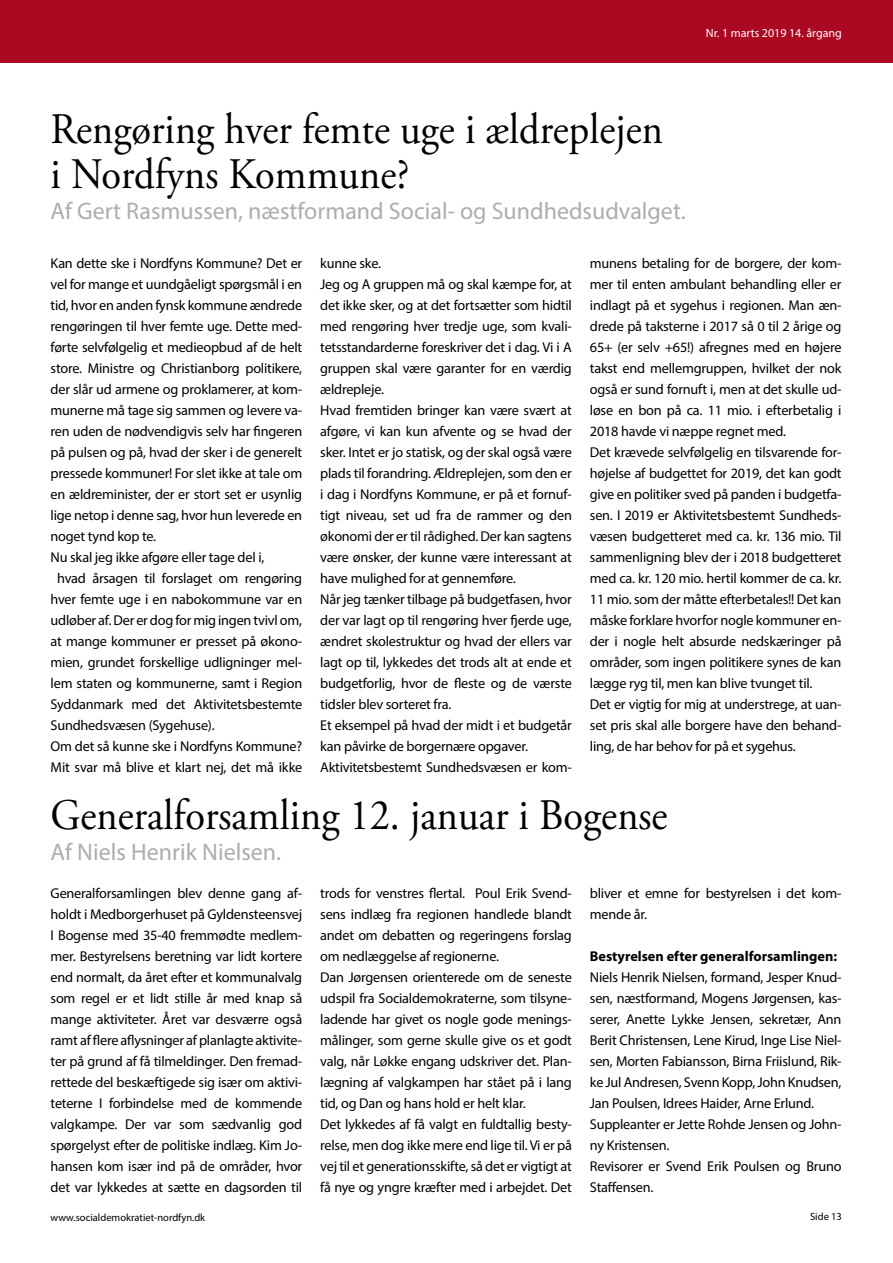
<style>
.page{position:relative;width:893px;height:1263px;background:#fff}
.page>*{position:absolute;margin:0;border:0;box-sizing:border-box;transform-origin:0 0}
.t1{font:43.5px/45px "Adobe Garamond Pro";color:#000;scale:.93 1}
.t2{font:24px "Myriad Pro";color:#acadb0}
.t3{font:14.25px/21px "Myriad Pro";letter-spacing:-.015em;color:#000}
.t4{font:700 14.25px "Myriad Pro";color:#000}
.t5{font:12px "Myriad Pro";color:#fff}
.t6{font:10.5px "Myriad Pro";color:#000}
</style>
<div class="page">
<div style="left:0;top:0;width:893px;height:62px;background:#ab0822"></div>
<p class="t5" style="left:706px;top:26px;width:138px">Nr. 1 marts 2019 14. årgang</p>
<h1 class="t1" style="left:51px;top:108px;width:660px">Rengøring hver femte uge i ældreplejen i Nordfyns Kommune?</h1>
<h2 class="t2" style="left:51px;top:196px;width:637px">Af Gert Rasmussen, næstformand Social- og Sundhedsudvalget.</h2>
<p class="t3" style="left:51px;top:252px;width:253px">Kan dette ske i Nordfyns Kommune? Det er</p>
<p class="t3" style="left:51px;top:273px;width:253px">vel for mange et uundgåeligt spørgsmål i en</p>
<p class="t3" style="left:51px;top:294px;width:253px">tid, hvor en anden fynsk kommune ændrede</p>
<p class="t3" style="left:51px;top:315px;width:253px">rengøringen til hver femte uge. Dette med-</p>
<p class="t3" style="left:51px;top:336px;width:253px">førte selvfølgelig et medieopbud af de helt</p>
<p class="t3" style="left:51px;top:357px;width:253px">store. Ministre og Christianborg politikere,</p>
<p class="t3" style="left:51px;top:378px;width:253px">der slår ud armene og proklamerer, at kom-</p>
<p class="t3" style="left:51px;top:399px;width:253px">munerne må tage sig sammen og levere va-</p>
<p class="t3" style="left:51px;top:420px;width:253px">ren uden de nødvendigvis selv har fingeren</p>
<p class="t3" style="left:51px;top:441px;width:253px">på pulsen og på, hvad der sker i de generelt</p>
<p class="t3" style="left:51px;top:462px;width:253px">pressede kommuner! For slet ikke at tale om</p>
<p class="t3" style="left:51px;top:483px;width:253px">en ældreminister, der er stort set er usynlig</p>
<p class="t3" style="left:51px;top:504px;width:253px">lige netop i denne sag, hvor hun leverede en</p>
<p class="t3" style="left:51px;top:525px;width:107px">noget tynd kop te.</p>
<p class="t3" style="left:51px;top:546px;width:215px">Nu skal jeg ikke afgøre eller tage del i,</p>
<p class="t3" style="left:57px;top:567px;width:247px">hvad årsagen til forslaget om rengøring</p>
<p class="t3" style="left:51px;top:588px;width:253px">hver femte uge i en nabokommune var en</p>
<p class="t3" style="left:51px;top:609px;width:253px">udløber af. Der er dog for mig ingen tvivl om,</p>
<p class="t3" style="left:51px;top:630px;width:253px">at mange kommuner er presset på økono-</p>
<p class="t3" style="left:51px;top:651px;width:253px">mien, grundet forskellige udligninger mel-</p>
<p class="t3" style="left:51px;top:672px;width:253px">lem staten og kommunerne, samt i Region</p>
<p class="t3" style="left:51px;top:693px;width:253px">Syddanmark med det Aktivitetsbestemte</p>
<p class="t3" style="left:51px;top:714px;width:166px">Sundhedsvæsen (Sygehuse).</p>
<p class="t3" style="left:51px;top:735px;width:253px">Om det så kunne ske i Nordfyns Kommune?</p>
<p class="t3" style="left:51px;top:756px;width:253px">Mit svar må blive et klart nej, det må ikke</p>
<p class="t3" style="left:320px;top:252px;width:253px">kunne ske.<br>Jeg og A gruppen må og skal kæmpe for, at det ikke sker, og at det fortsætter som hidtil med rengøring hver tredje uge, som kvali&shy;tetsstandarderne foreskriver det i dag. Vi i A gruppen skal være garanter for en værdig ældrepleje.<br>Hvad fremtiden bringer kan være svært at afgøre, vi kan kun afvente og se hvad der sker. Intet er jo statisk, og der skal også være plads til forandring. Ældreplejen, som den er i dag i Nordfyns Kommune, er på et fornuf&shy;tigt niveau, set ud fra de rammer og den økonomi der er til rådighed. Der kan sagtens være ønsker, der kunne være interessant at have mulighed for at gennemføre.<br>Når jeg tænker tilbage på budgetfasen, hvor der var lagt op til rengøring hver fjerde uge, ændret skolestruktur og hvad der ellers var lagt op til, lykkedes det trods alt at ende et budgetforlig, hvor de fleste og de værste tidsler blev sorteret fra.<br>Et eksempel på hvad der midt i et budgetår kan påvirke de borgernære opgaver.<br>Aktivitetsbestemt Sundhedsvæsen er kom-</p>
<p class="t3" style="left:590px;top:253px;width:253px">munens betaling for de borgere, der kom&shy;mer til enten ambulant behandling eller er indlagt på et sygehus i regionen. Man æn&shy;drede på taksterne i 2017 så 0 til 2 årige og 65+ (er selv +65!) afregnes med en højere takst end mellemgruppen, hvilket der nok også er sund fornuft i, men at det skulle ud&shy;løse en bon på ca. 11 mio. i efterbetalig i 2018 havde vi næppe regnet med.<br>Det krævede selvfølgelig en tilsvarende for&shy;højelse af budgettet for 2019, det kan godt give en politiker sved på panden i budgetfa&shy;sen. I 2019 er Aktivitetsbestemt Sundheds&shy;væsen budgetteret med ca. kr. 136 mio. Til sammenligning blev der i 2018 budgetteret med ca. kr. 120 mio. hertil kommer de ca. kr.<br>11 mio. som der måtte efterbetales!! Det kan måske forklare hvorfor nogle kommuner en&shy;der i nogle helt absurde nedskæringer på områder, som ingen politikere synes de kan lægge ryg til, men kan blive tvunget til.<br>Det er vigtig for mig at understrege, at uan&shy;set pris skal alle borgere have den behand&shy;ling, de har behov for på et sygehus.</p>
<h1 class="t1" style="left:51px;top:794px;width:665px">Generalforsamling 12. januar i Bogense</h1>
<h2 class="t2" style="left:51px;top:838px;width:232px">Af Niels Henrik Nielsen.</h2>
<p class="t3" style="left:51px;top:883px;width:253px;text-align:justify">Generalforsamlingen blev denne gang af&shy;holdt i Medborgerhuset på Gyldensteensvej I Bogense med 35-40 fremmødte medlem&shy;mer. Bestyrelsens beretning var lidt kortere end normalt, da året efter et kommunalvalg som regel er et lidt stille år med knap så mange aktiviteter. Året var desværre også ramt af flere aflysninger af planlagte aktivite&shy;ter på grund af få tilmeldinger. Den fremad&shy;rettede del beskæftigede sig især om aktivi&shy;teterne I forbindelse med de kommende valgkampe. Der var som sædvanlig god spørgelyst efter de politiske indlæg. Kim Jo&shy;hansen kom især ind på de områder, hvor det var lykkedes at sætte en dagsorden til</p>
<p class="t3" style="left:320px;top:883px;width:253px">trods for venstres flertal. Poul Erik Svend&shy;sens indlæg fra regionen handlede blandt andet om debatten og regeringens forslag om nedlæggelse af regionerne.<br>Dan Jørgensen orienterede om de seneste udspil fra Socialdemokraterne, som tilsyne&shy;ladende har givet os nogle gode menings&shy;målinger, som gerne skulle give os et godt valg, når Løkke engang udskriver det. Plan&shy;lægning af valgkampen har stået på i lang tid, og Dan og hans hold er helt klar.<br>Det lykkedes af få valgt en fuldtallig besty&shy;relse, men dog ikke mere end lige til. Vi er på vej til et generationsskifte, så det er vigtigt at få nye og yngre kræfter med i arbejdet. Det</p>
<p class="t3" style="left:590px;top:883px;width:253px">bliver et emne for bestyrelsen i det kom&shy;mende år.</p>
<p class="t4" style="left:590px;top:948px;width:249px">Bestyrelsen efter generalforsamlingen:</p>
<p class="t3" style="left:590px;top:967px;width:253px">Niels Henrik Nielsen, formand, Jesper Knud&shy;sen, næstformand, Mogens Jørgensen, kas&shy;serer, Anette Lykke Jensen, sekretær, Ann Berit Christensen, Lene Kirud, Inge Lise Niel&shy;sen, Morten Fabiansson, Birna Friislund, Rik&shy;ke Jul Andresen, Svenn Kopp, John Knudsen, Jan Poulsen, Idrees Haider, Arne Erlund.<br>Suppleanter er Jette Rohde Jensen og John&shy;ny Kristensen.<br>Revisorer er Svend Erik Poulsen og Bruno Staffensen.</p>
<p class="t6" style="left:810px;top:1210px;width:33px">Side 13</p>
<p class="t6" style="left:51px;top:1211px;width:156px">www.socialdemokratiet-nordfyn.dk</p>
</div>
